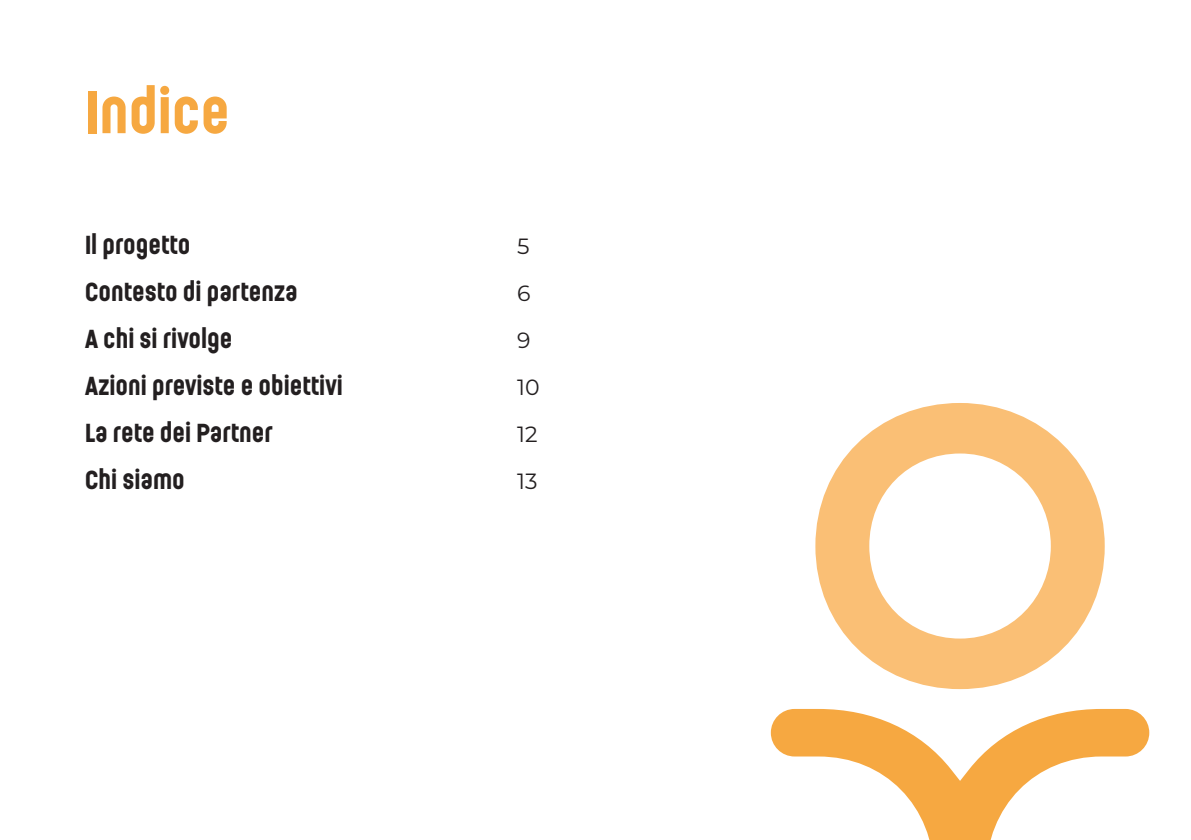
<style>
.page{position:relative;width:1191px;height:840px;background:#fff}
.page>*{position:absolute;margin:0;border:0;box-sizing:border-box;transform-origin:0 0}
.titoli{font:700 60px "Ladislav";color:#f6a841}
.testo{font:700 26px "Ladislav";color:#231f20}
.testo-2{font:22px "Montserrat";color:#231f20}
</style>
<div class="page">
<svg style="left:771px;top:709px;width:378px;height:130px"></svg>
<svg style="left:815px;top:403px;width:289px;height:285px"></svg>
<p class="titoli" style="left:85px;top:75px;width:146px">Indice</p>
<p class="testo" style="left:85px;top:228px;width:107px">Il progetto</p>
<p class="testo-2" style="left:517px;top:231px;width:14px">5</p>
<p class="testo" style="left:85px;top:275px;width:214px">Contesto di partenza</p>
<p class="testo-2" style="left:517px;top:278px;width:15px">6</p>
<p class="testo" style="left:85px;top:322px;width:149px">A chi si rivolge</p>
<p class="testo-2" style="left:517px;top:325px;width:15px">9</p>
<p class="testo" style="left:85px;top:369px;width:259px">Azioni previste e obiettivi</p>
<p class="testo-2" style="left:517px;top:372px;width:24px">10</p>
<p class="testo" style="left:85px;top:417px;width:189px">La rete dei Partner</p>
<p class="testo-2" style="left:517px;top:419px;width:22px">12</p>
<p class="testo" style="left:85px;top:464px;width:101px">Chi siamo</p>
<p class="testo-2" style="left:517px;top:466px;width:22px">13</p>
</div>
